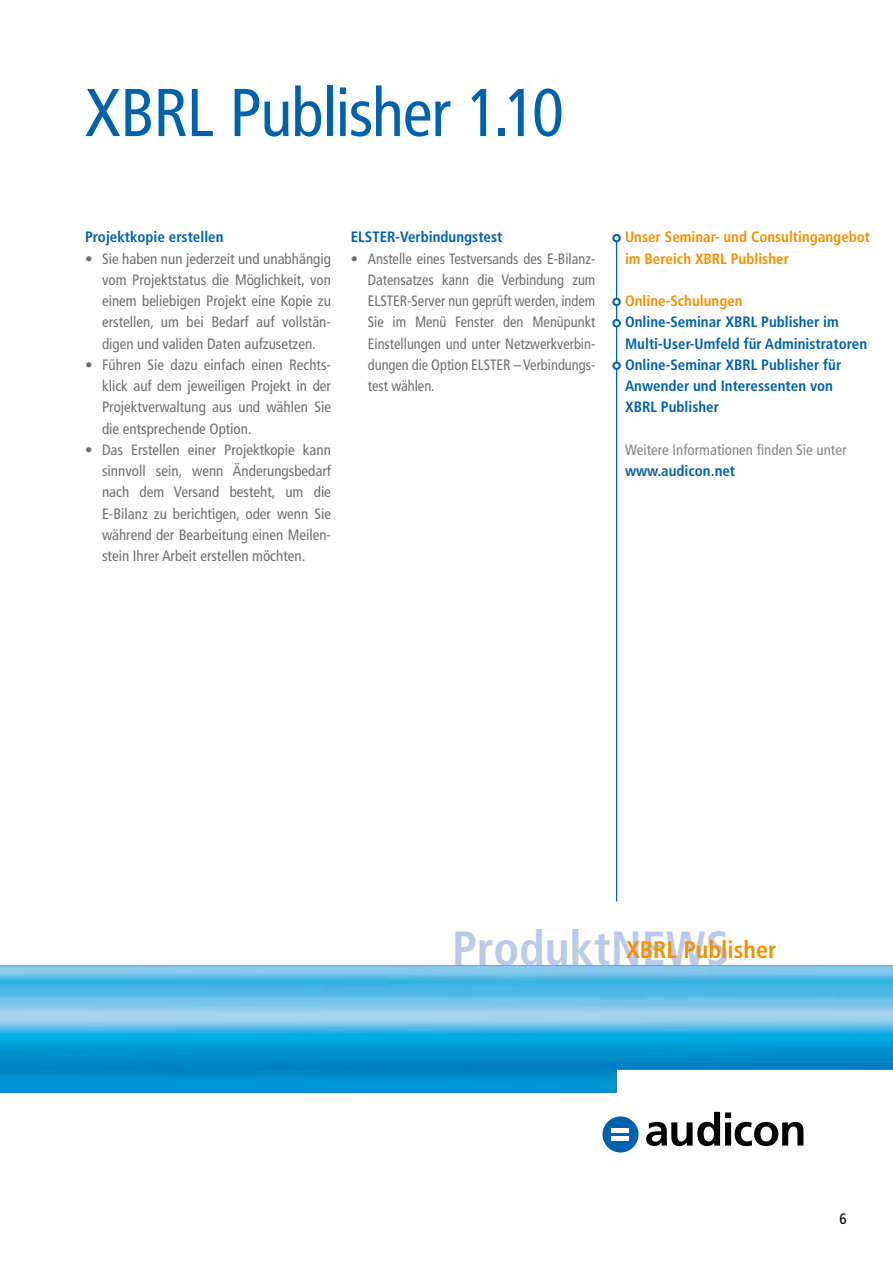
<style>
.page{position:relative;width:893px;height:1263px;background:#fff}
.page>*{position:absolute;margin:0;border:0;box-sizing:border-box;transform-origin:0 0}
.t1{font:condensed 67.5px "Frutiger LT Std";letter-spacing:-.015em;color:#0061ad}
.t2{font:700 condensed 48px "Frutiger LT Std";color:#bccae9}
.t3{font:700 condensed 24px "Frutiger LT Std";color:#f39200}
.t4{font:condensed 15px/21.3px "Frutiger LT Std";color:#706f6f;text-align:justify}
.t5{font:condensed 15px/21.3px "Frutiger LT Std";color:#706f6f;text-align:justify;scale:.96 1}
.t6{font:700 condensed 15px/21.3px "Frutiger LT Std";color:#0061ad}
.t7{font:700 condensed 15px/21.3px "Frutiger LT Std";color:#f39200}
.t8{font:condensed 15px "Frutiger LT Std";color:#878787}
.t9{font:condensed 15px "Frutiger LT Std";color:#000}
</style>
<div class="page">
<hr style="left:616px;top:234px;width:1px;height:667px;background:#0061ad">
<img style="left:0;top:965px;width:893px;height:128px">
<svg style="left:612px;top:234px;width:9px;height:8px"></svg>
<svg style="left:614px;top:236px;width:5px;height:4px"></svg>
<svg style="left:612px;top:298px;width:9px;height:8px"></svg>
<svg style="left:614px;top:300px;width:5px;height:4px"></svg>
<svg style="left:612px;top:361px;width:9px;height:9px"></svg>
<svg style="left:614px;top:364px;width:5px;height:4px"></svg>
<svg style="left:646px;top:1112px;width:157px;height:34px"></svg>
<div style="left:602px;top:1116px;width:36px;height:36px;background:#0061ad;border-radius:50%"></div>
<div style="left:612px;top:1128px;width:17px;height:5px;background:#fff"></div>
<div style="left:612px;top:1136px;width:17px;height:5px;background:#fff"></div>
<svg style="left:612px;top:319px;width:9px;height:8px"></svg>
<svg style="left:614px;top:321px;width:5px;height:5px"></svg>
<h1 class="t1" style="left:85px;top:73px;width:480px">XBRL Publisher 1.10</h1>
<p class="t6" style="left:85px;top:227px;width:140px">Projektkopie erstellen</p>
<p class="t4" style="left:102px;top:248px;width:230px;text-indent:-17px">• Sie haben nun jederzeit und unabhängig vom Projektstatus die Möglichkeit, von einem beliebigen Projekt eine Kopie zu erstellen, um bei Bedarf auf vollstän&shy;digen und validen Daten aufzusetzen.</p>
<p class="t4" style="left:102px;top:354px;width:230px;text-indent:-17px">• Führen Sie dazu einfach einen Rechts&shy;klick auf dem jeweiligen Projekt in der Projektverwaltung aus und wählen Sie die entsprechende Option.</p>
<p class="t4" style="left:102px;top:439px;width:230px;text-indent:-17px">• Das Erstellen einer Projektkopie kann sinnvoll sein, wenn Änderungsbedarf nach dem Versand besteht, um die E-Bilanz zu berichtigen, oder wenn Sie während der Bearbeitung einen Meilen&shy;stein Ihrer Arbeit erstellen möchten.</p>
<p class="t6" style="left:351px;top:226px;width:153px">ELSTER-Verbindungstest</p>
<p class="t5" style="left:368px;top:248px;width:238px;text-indent:-17px">• Anstelle eines Testversands des E-Bilanz-Datensatzes kann die Verbindung zum ELSTER-Server nun geprüft werden, indem Sie im Menü Fenster den Menüpunkt Einstellungen und unter Netzwerkverbin&shy;dungen die Option ELSTER – Verbindungs&shy;test wählen.</p>
<p class="t7" style="left:625px;top:227px;width:247px">Unser Seminar- und Consultingangebot im Bereich XBRL Publisher</p>
<p class="t7" style="left:625px;top:290px;width:119px">Online-Schulungen</p>
<p class="t6" style="left:625px;top:312px;width:244px">Online-Seminar XBRL Publisher im<br>Multi-User-Umfeld für Administratoren<br>Online-Seminar XBRL Publisher für<br>Anwender und Interessenten von<br>XBRL Publisher</p>
<p class="t8" style="left:625px;top:441px;width:223px">Weitere Informationen finden Sie unter</p>
<p class="t6" style="left:625px;top:460px;width:112px">www.audicon.net</p>
<h2 class="t2" style="left:452px;top:920px;width:279px">ProduktNEWS</h2>
<h3 class="t3" style="left:626px;top:935px;width:152px">XBRL Publisher</h3>
<p class="t9" style="left:839px;top:1210px;width:9px">6</p>
</div>
